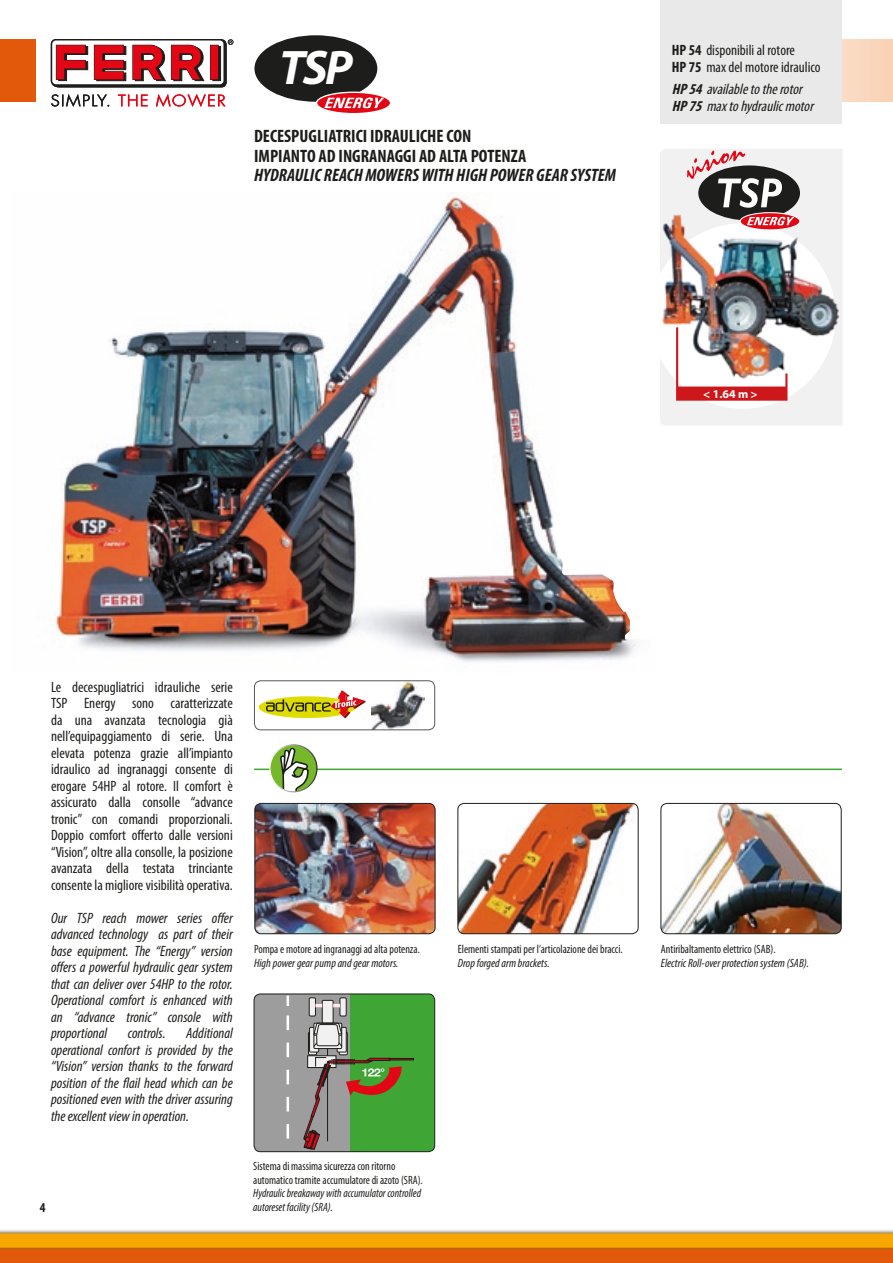
<style>
.page{position:relative;width:893px;height:1263px;background:#fff}
.page>*{position:absolute;margin:0;border:0;box-sizing:border-box;transform-origin:0 0}
.t1{font:italic 700 48.75px "Myriad Pro";color:#fff}
.t2{font:700 condensed 18px/19.5px "Myriad Pro";color:#1d1d1b}
.t3{font:italic 700 condensed 18px "Myriad Pro";color:#1d1d1b}
.t4{font:condensed 15px/16.5px "Myriad Pro";color:#1d1d1b}
.t5{font:italic condensed 15px/16.5px "Myriad Pro";color:#1d1d1b;text-align:justify}
.t6{font:italic condensed 15px/16.5px "Myriad Pro";color:#1d1d1b}
.t7{font:700 condensed 13.5px "Myriad Pro";color:#1d1d1b}
.t8{font:condensed 12px/13.5px "Myriad Pro";color:#1d1d1b;scale:.95 1}
.t9{font:italic condensed 12px "Myriad Pro";color:#1d1d1b}
.t10{font:italic condensed 12px/13.5px "Myriad Pro";color:#1d1d1b;scale:.95 1}
.t11{font:700 11.85px "Myriad Pro";color:#fff}
.s1{font-weight:700}
</style>
<div class="page">
<svg style="left:0;top:1230px;width:893px;height:3px;background:#c7c7c7"></svg>
<svg style="left:0;top:1233px;width:893px;height:30px;background:#e87f06"></svg>
<svg style="left:842px;top:39px;width:51px;height:63px;background:#fad6bd"></svg>
<div style="left:0;top:39px;width:35px;height:63px;background:#e2590b"></div>
<div style="left:660px;top:0;width:182px;height:123px;background:#e9e9e9"></div>
<svg style="left:51px;top:94px;width:58px;height:13px"></svg>
<svg style="left:118px;top:94px;width:108px;height:13px"></svg>
<svg style="left:51px;top:39px;width:182px;height:48px"></svg>
<hr style="left:254px;top:768px;width:588px;height:2px;background:#3fa535">
<svg style="left:270px;top:745px;width:47px;height:47px"></svg>
<svg style="left:280px;top:747px;width:29px;height:45px"></svg>
<div style="left:269px;top:744px;width:49px;height:48px;border:1px solid #fff;border-radius:50%"></div>
<img style="left:256px;top:803px;width:179px;height:131px">
<div style="left:254px;top:803px;width:181px;height:131px;border:1px solid #1d1d1b;border-radius:6px"></div>
<img style="left:459px;top:803px;width:179px;height:131px">
<div style="left:457px;top:803px;width:181px;height:131px;border:1px solid #1d1d1b;border-radius:6px"></div>
<img style="left:662px;top:803px;width:178px;height:131px">
<div style="left:660px;top:803px;width:182px;height:131px;border:1px solid #1d1d1b;border-radius:6px"></div>
<img style="left:371px;top:682px;width:54px;height:46px">
<div style="left:254px;top:680px;width:181px;height:50px;border:1px solid #575756;border-radius:6px"></div>
<svg style="left:254px;top:35px;width:136px;height:78px"></svg>
<img style="left:55px;top:192px;width:582px;height:470px">
<div style="left:254px;top:994px;width:109px;height:158px;background:#9d9d9d"></div>
<div style="left:351px;top:994px;width:84px;height:158px;background:#3fa535"></div>
<div style="left:254px;top:993px;width:181px;height:159px;border:1px solid #1d1d1b;border-radius:6px"></div>
<svg style="left:287px;top:1015px;width:2px;height:15px"></svg>
<svg style="left:287px;top:995px;width:2px;height:11px"></svg>
<svg style="left:287px;top:1042px;width:2px;height:15px"></svg>
<svg style="left:287px;top:1070px;width:2px;height:14px"></svg>
<svg style="left:287px;top:1097px;width:2px;height:14px"></svg>
<svg style="left:287px;top:1124px;width:2px;height:14px"></svg>
<div style="left:388px;top:1058px;width:26px;height:2px;border:1px solid #1d1d1b"></div>
<svg style="left:304px;top:997px;width:98px;height:153px"></svg>
<svg style="left:259px;top:690px;width:107px;height:28px"></svg>
<div style="left:660px;top:149px;width:182px;height:276px;background:#f1f1f1"></div>
<img style="left:660px;top:211px;width:181px;height:169px">
<svg style="left:687px;top:151px;width:114px;height:80px"></svg>
<img style="left:676px;top:327px;width:111px;height:74px">
<h1 class="t1" style="left:279px;top:36px;width:75px">TSP</h1>
<p class="t2" style="left:254px;top:126px;width:274px">DECESPUGLIATRICI IDRAULICHE CON<br>IMPIANTO AD INGRANAGGI AD ALTA POTENZA</p>
<p class="t3" style="left:254px;top:164px;width:364px">HYDRAULIC REACH MOWERS WITH HIGH POWER GEAR SYSTEM</p>
<p class="t4" style="left:672px;top:42px;width:150px"><span class="s1">HP 54</span> disponibili al rotore<br><span class="s1">HP 75</span> max del motore idraulico</p>
<p class="t6" style="left:672px;top:81px;width:147px"><span class="s1">HP54</span>availabletotherotor<br><span class="s1">HP75</span>maxtohydraulicmotor</p>
<p class="t11" style="left:703px;top:386px;width:56px">&lt; 1.64 m &gt;</p>
<p class="t4" style="left:51px;top:678px;width:183px;text-align:justify">Le decespugliatrici idrauliche serie TSP Energy sono caratterizzate da una avanzata tecnologia già nell’equipaggiamento di serie. Una elevata potenza grazie all’impianto idraulico ad ingranaggi consente di erogare 54HP al rotore. Il comfort è assicurato dalla consolle “advance tronic” con comandi proporzionali.<br>Doppio comfort offerto dalle versioni “Vision”, oltre alla consolle, la posizione avanzata della testata trinciante consente la migliore visibilità operativa.</p>
<p class="t5" style="left:51px;top:909px;width:183px">Our TSP reach mower series offer advanced technology as part of their base equipment. The “Energy” version offers a powerful hydraulic gear system that can deliver over 54HP to the rotor.<br>Operational comfort is enhanced with an “advance tronic” console with proportional</p>
<p class="t5" style="left:51px;top:1025px;width:183px;text-indent:135px">Additional operational confort is provided by the “Vision” version thanks to the forward position of the flail head which can be positioned even with the driver assuring the excellent view in operation.</p>
<p class="t5" style="left:128px;top:1025px;width:39px">controls.</p>
<p class="t7" style="left:40px;top:1199px;width:7px">4</p>
<p class="t8" style="left:254px;top:942px;width:176px">Pompa e motore ad ingranaggi ad alta potenza.</p>
<p class="t9" style="left:254px;top:955px;width:146px">High power gear pump and gear motors.</p>
<p class="t8" style="left:253px;top:1159px;width:180px">Sistema di massima sicurezza con ritorno automatico tramite accumulatore di azoto (SRA).</p>
<p class="t10" style="left:253px;top:1186px;width:178px">Hydraulic breakaway with accumulator controlled autoreset facility (SRA).</p>
<p class="t8" style="left:458px;top:942px;width:175px">Elementi stampati per l’articolazione dei bracci.</p>
<p class="t9" style="left:458px;top:955px;width:93px">Drop forged arm brackets.</p>
<p class="t8" style="left:661px;top:942px;width:122px">Antiribaltamento elettrico (SAB).</p>
<p class="t9" style="left:661px;top:955px;width:150px">Electric Roll-over protection system (SAB).</p>
</div>
